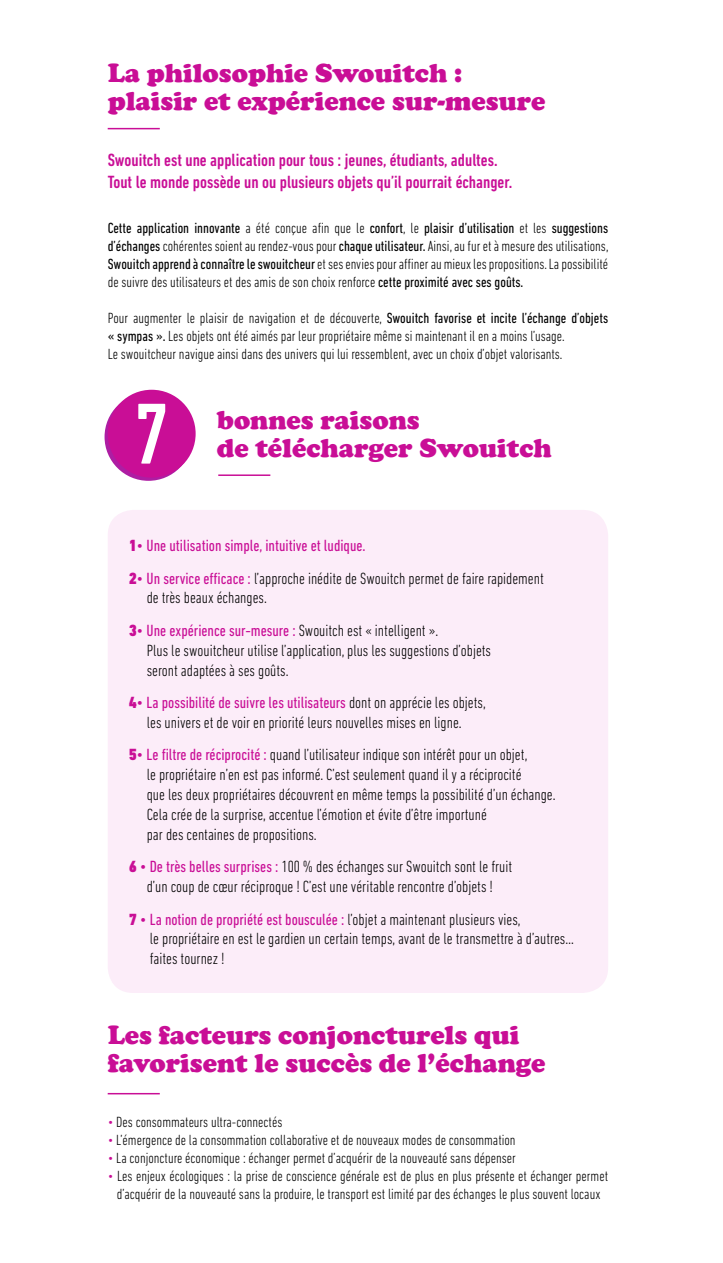
<style>
.page{position:relative;width:723px;height:1263px;background:#fff}
.page>*{position:absolute;margin:0;border:0;box-sizing:border-box;transform-origin:0 0}
.t1{font:500 condensed 87.9px "DIN Next LT Pro";color:#fff}
.t2{font:900 27px/28.5px "Cooper";color:#c90e96}
.t3{font:500 condensed 18px/21.6px "DIN Next LT Pro";color:#c90e96}
.t4{font:300 condensed 16.5px/19.8px "DIN Next LT Pro";color:#000}
.t5{font:condensed 16.5px/32.5px "DIN Next LT Pro";color:#c90e96}
.t6{font:300 condensed 15px/18px "DIN Next LT Pro";color:#000;text-align:center}
.s1{font-weight:400}
.s2{font-weight:900}
.s3{font-weight:300;color:#000}
.s4{font-weight:900;color:#c90e96}
.s5{font-weight:400;color:#c90e96}
.s6{color:#c90e96}
</style>
<div class="page">
<div style="left:105px;top:393px;width:87px;height:88px;background:#ae1da3;border-radius:50%"></div>
<div style="left:108px;top:390px;width:88px;height:88px;background:#c90e96;border-radius:50%"></div>
<hr style="left:108px;top:128px;width:52px;height:1px;background:#c90e96">
<hr style="left:218px;top:474px;width:52px;height:2px;background:#c90e96">
<hr style="left:108px;top:1093px;width:52px;height:1px;background:#c90e96">
<div style="left:108px;top:510px;width:500px;height:483px;background:#fcedf9;border-radius:26px"></div>
<h2 class="t2" style="left:108px;top:59px;width:439px">La philosophie Swouitch : plaisir et expérience sur-mesure</h2>
<p class="t3" style="left:108px;top:149px;width:406px">Swouitch est une application pour tous : jeunes, étudiants, adultes.<br>Tout le monde possède un ou plusieurs objets qu’il pourrait échanger.</p>
<p class="t6" style="left:108px;top:219px;width:502px;text-align:justify"><span class="s1">Cette application innovante</span> a été conçue afin que le <span class="s1">confort</span>, le <span class="s1">plaisir d’utilisation</span> et les <span class="s1">suggestions d’échanges</span> cohérentes soient au rendez-vous pour <span class="s1">chaque utilisateur.</span> Ainsi, au fur et à mesure des utilisations, <span class="s1">Swouitch apprend à connaître le swouitcheur</span> et ses envies pour affiner au mieux les propositions. La possibilité de suivre des utilisateurs et des amis de son choix renforce <span class="s1">cette proximité avec ses goûts.</span></p>
<p class="t6" style="left:108px;top:309px;width:502px;text-align:left">Pour augmenter le plaisir de navigation et de découverte, <span class="s1">Swouitch favorise et incite l’échange d’objets « sympas ».</span> Les objets ont été aimés par leur propriétaire même si maintenant il en a moins l’usage.<br>Le swouitcheur navigue ainsi dans des univers qui lui ressemblent, avec un choix d’objet valorisants.</p>
<h1 class="t1" style="left:134px;top:384px;width:37px">7</h1>
<h2 class="t2" style="left:217px;top:405px;width:336px">bonnes raisons<br>de télécharger Swouitch</h2>
<p class="t5" style="left:129px;top:529px;width:416px"><span class="s2">1</span>• Une utilisation simple, intuitive et ludique.<br><span class="s2">2</span>• Un service efficace : <span class="s3">l’approche inédite de Swouitch permet de faire rapidement</span></p>
<p class="t4" style="left:129px;top:581px;width:311px;line-height:32.5px;text-indent:18px">de très beaux échanges.<br><span class="s4">3</span><span class="s5">• Une expérience sur-mesure :</span> Swouitch est « intelligent ».</p>
<p class="t4" style="left:147px;top:640px;width:346px">Plus le swouitcheur utilise l’application, plus les suggestions d’objets seront adaptées à ses goûts.</p>
<p class="t4" style="left:129px;top:692px;width:358px;text-align:center"><span class="s4">4</span><span class="s5">• La possibilité de suivre les utilisateurs</span> dont on apprécie les objets, les univers et de voir en priorité leurs nouvelles mises en ligne.</p>
<p class="t4" style="left:147px;top:745px;width:410px;text-indent:-18px"><span class="s4">5</span><span class="s5">• Le filtre de réciprocité :</span> quand l’utilisateur indique son intérêt pour un objet,<br>le propriétaire n’en est pas informé. C’est seulement quand il y a réciprocité<br>que les deux propriétaires découvrent en même temps la possibilité d’un échange.<br>Cela crée de la surprise, accentue l’émotion et évite d’être importuné<br>par des centaines de propositions.</p>
<p class="t4" style="left:129px;top:857px;width:385px;text-align:center"><span class="s4">6</span> <span class="s5">• De très belles surprises :</span> 100 % des échanges sur Swouitch sont le fruit d’un coup de cœur réciproque ! C’est une véritable rencontre d’objets !</p>
<p class="t4" style="left:150px;top:909px;width:425px;text-indent:-21px"><span class="s4">7</span> <span class="s5">• La notion de propriété est bousculée :</span> l’objet a maintenant plusieurs vies,<br>le propriétaire en est le gardien un certain temps, avant de le transmettre à d’autres… faites tournez !</p>
<h2 class="t2" style="left:108px;top:1020px;width:439px">Les facteurs conjoncturels qui favorisent le succès de l’échange</h2>
<p class="t6" style="left:108px;top:1113px;width:176px"><span class="s6">•</span> Des consommateurs ultra-connectés</p>
<p class="t6" style="left:108px;top:1131px;width:409px"><span class="s6">•</span> L’émergence de la consommation collaborative et de nouveaux modes de consommation</p>
<p class="t6" style="left:108px;top:1149px;width:410px"><span class="s6">•</span> La conjoncture économique : échanger permet d’acquérir de la nouveauté sans dépenser</p>
<p class="t6" style="left:108px;top:1167px;width:502px"><span class="s6">•</span> Les enjeux écologiques : la prise de conscience générale est de plus en plus présente et échanger permet d’acquérir de la nouveauté sans la produire, le transport est limité par des échanges le plus souvent locaux</p>
</div>
